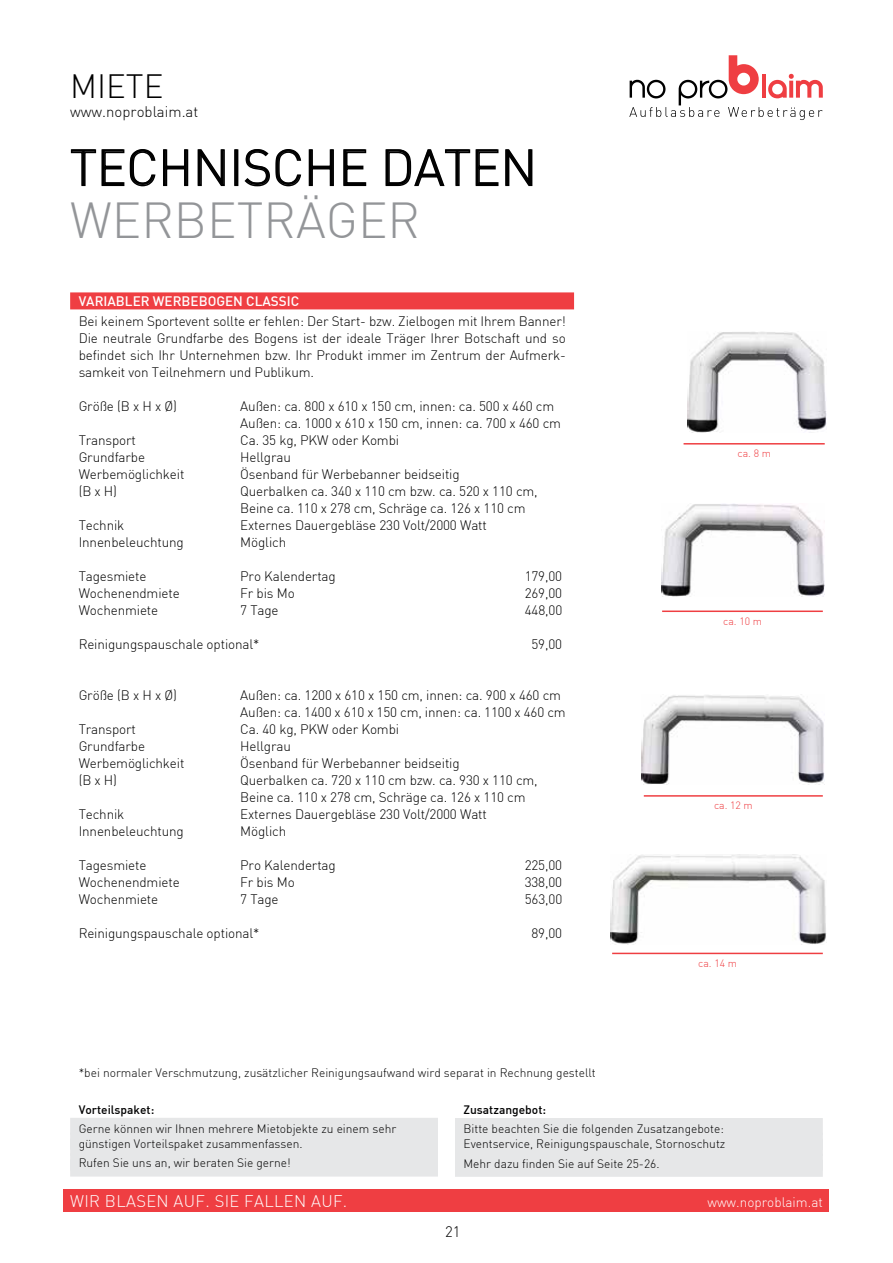
<style>
.page{position:relative;width:893px;height:1263px;background:#fff}
.page>*{position:absolute;margin:0;border:0;box-sizing:border-box;transform-origin:0 0}
.t1{font:300 49.5px "DIN";color:#000}
.t2{font:300 49.5px "DIN";color:#939598}
.t3{font:300 33px "DIN";color:#000}
.t4{font:300 16.5px "DIN";letter-spacing:.02em;color:#fff}
.t5{font:300 15px "DIN";color:#000}
.t6{font:300 13.5px/17px "DIN";letter-spacing:-.01em;color:#000}
.t7{font:500 13.5px "DIN";color:#fff}
.t8{font:300 13.5px "DIN";color:#fff}
.t9{font:300 12px/14.9px "DIN";color:#000}
.t10{font:500 12px "DIN";color:#000}
.t11{font:300 10.5px "DIN";color:#ef3e42}
</style>
<div class="page">
<svg style="left:629px;top:55px;width:194px;height:65px"></svg>
<div style="left:64px;top:1189px;width:765px;height:23px;background:#ef3e42"></div>
<svg style="left:70px;top:149px;width:86px;height:38px"></svg>
<svg style="left:163px;top:149px;width:26px;height:38px"></svg>
<svg style="left:197px;top:149px;width:28px;height:38px"></svg>
<div style="left:234px;top:149px;width:4px;height:37px;border:2px solid #000"></div>
<svg style="left:244px;top:149px;width:58px;height:38px"></svg>
<svg style="left:308px;top:149px;width:26px;height:38px"></svg>
<svg style="left:343px;top:149px;width:24px;height:38px"></svg>
<svg style="left:385px;top:149px;width:148px;height:38px"></svg>
<div style="left:70px;top:292px;width:504px;height:17px;background:#ef3e42"></div>
<img style="left:687px;top:332px;width:140px;height:100px">
<hr style="left:684px;top:443px;width:141px;height:1px;background:#ef3e42">
<img style="left:661px;top:504px;width:163px;height:93px">
<hr style="left:662px;top:610px;width:161px;height:2px;background:#ef3e42">
<img style="left:642px;top:695px;width:183px;height:90px">
<hr style="left:644px;top:795px;width:179px;height:2px;background:#ef3e42">
<img style="left:611px;top:854px;width:216px;height:90px">
<hr style="left:612px;top:953px;width:211px;height:1px;background:#ef3e42">
<div style="left:70px;top:1118px;width:368px;height:17px;background:#e6e7e8"></div>
<div style="left:70px;top:1133px;width:368px;height:17px;background:#e6e7e8"></div>
<div style="left:70px;top:1139px;width:368px;height:17px;background:#e6e7e8"></div>
<div style="left:70px;top:1153px;width:368px;height:17px;background:#e6e7e8"></div>
<div style="left:70px;top:1159px;width:368px;height:17px;background:#e6e7e8"></div>
<div style="left:455px;top:1118px;width:368px;height:17px;background:#e6e7e8"></div>
<div style="left:455px;top:1133px;width:368px;height:17px;background:#e6e7e8"></div>
<div style="left:455px;top:1139px;width:368px;height:17px;background:#e6e7e8"></div>
<div style="left:455px;top:1154px;width:368px;height:17px;background:#e6e7e8"></div>
<div style="left:455px;top:1160px;width:368px;height:17px;background:#e6e7e8"></div>
<h2 class="t3" style="left:70px;top:66px;width:44px">Miete</h2>
<p class="t5" style="left:70px;top:102px;width:130px">www.noproblaim.at</p>
<h1 class="t1" style="left:70px;top:137px;width:150px">Technisc</h1>
<h1 class="t1" style="left:304px;top:137px;width:141px">he Daten</h1>
<h1 class="t2" style="left:70px;top:190px;width:351px">WERBETRÄGER</h1>
<p class="t7" style="left:79px;top:293px;width:17px">Variab</p>
<p class="t7" style="left:125px;top:293px;width:49px">ler Werbe</p>
<p class="t7" style="left:199px;top:293px;width:19px">Bogen</p>
<p class="t7" style="left:246px;top:293px;width:55px">CLASSIC</p>
<p class="t6" style="left:79px;top:312px;width:489px;text-align:justify">Bei keinem Sportevent sollte er fehlen: Der Start- bzw. Zielbogen mit Ihrem Banner!<br>Die neutrale Grundfarbe des Bogens ist der ideale Träger Ihrer Botschaft und so befindet sich Ihr Unternehmen bzw. Ihr Produkt immer im Zentrum der Aufmerk&shy;samkeit von Teilnehmern und Publikum.</p>
<p class="t6" style="left:79px;top:397px;width:100px">Größe (B x H x Ø)</p>
<p class="t6" style="left:240px;top:397px;width:322px">Außen: ca. 800 x 610 x 150 cm, innen: ca. 500 x 460 cm<br>Außen: ca. 1000 x 610 x 150 cm, innen: ca. 700 x 460 cm</p>
<p class="t6" style="left:79px;top:431px;width:59px">Transport</p>
<p class="t6" style="left:240px;top:431px;width:160px">Ca. 35 kg, PKW oder Kombi</p>
<p class="t6" style="left:79px;top:448px;width:119px">Grundfarbe H</p>
<p class="t6" style="left:250px;top:448px;width:43px">ellgrau</p>
<p class="t6" style="left:79px;top:465px;width:107px">Werbemöglichkeit</p>
<p class="t6" style="left:240px;top:465px;width:221px">Ösenband für Werbebanner beidseitig</p>
<p class="t6" style="left:79px;top:482px;width:40px">(B x H)</p>
<p class="t6" style="left:240px;top:482px;width:299px">Querbalken ca. 340 x 110 cm bzw. ca. 520 x 110 cm,<br>Beine ca. 110 x 278 cm, Schräge ca. 126 x 110 cm</p>
<p class="t6" style="left:79px;top:516px;width:47px">Technik</p>
<p class="t6" style="left:240px;top:516px;width:248px">Externes Dauergebläse 230 Volt/2000 Watt</p>
<p class="t6" style="left:79px;top:533px;width:107px">Innenbeleuchtung</p>
<p class="t6" style="left:240px;top:533px;width:48px">Möglich</p>
<p class="t6" style="left:79px;top:567px;width:69px">Tagesmiete</p>
<p class="t6" style="left:240px;top:567px;width:97px">Pro Kalendertag</p>
<p class="t6" style="left:525px;top:567px;width:39px">179,00</p>
<p class="t6" style="left:79px;top:584px;width:103px">Wochenendmiete</p>
<p class="t6" style="left:240px;top:584px;width:56px">Fr bis Mo</p>
<p class="t6" style="left:525px;top:584px;width:39px">269,00</p>
<p class="t6" style="left:79px;top:601px;width:81px">Wochenmiete</p>
<p class="t6" style="left:240px;top:601px;width:40px">7 Tage</p>
<p class="t6" style="left:525px;top:601px;width:39px">448,00</p>
<p class="t6" style="left:79px;top:635px;width:182px">Reinigungspauschale optional*</p>
<p class="t6" style="left:531px;top:635px;width:32px">59,00</p>
<p class="t6" style="left:79px;top:686px;width:100px">Größe (B x H x Ø)</p>
<p class="t6" style="left:240px;top:686px;width:327px">Außen: ca. 1200 x 610 x 150 cm, innen: ca. 900 x 460 cm<br>Außen: ca. 1400 x 610 x 150 cm, innen: ca. 1100 x 460 cm</p>
<p class="t6" style="left:79px;top:720px;width:59px">Transport</p>
<p class="t6" style="left:240px;top:720px;width:160px">Ca. 40 kg, PKW oder Kombi</p>
<p class="t6" style="left:79px;top:737px;width:119px">Grundfarbe H</p>
<p class="t6" style="left:250px;top:737px;width:43px">ellgrau</p>
<p class="t6" style="left:79px;top:755px;width:107px">Werbemöglichkeit</p>
<p class="t6" style="left:240px;top:755px;width:221px">Ösenband für Werbebanner beidseitig</p>
<p class="t6" style="left:79px;top:772px;width:40px">(B x H)</p>
<p class="t6" style="left:240px;top:772px;width:299px">Querbalken ca. 720 x 110 cm bzw. ca. 930 x 110 cm,<br>Beine ca. 110 x 278 cm, Schräge ca. 126 x 110 cm</p>
<p class="t6" style="left:79px;top:806px;width:47px">Technik</p>
<p class="t6" style="left:240px;top:806px;width:248px">Externes Dauergebläse 230 Volt/2000 Watt</p>
<p class="t6" style="left:79px;top:823px;width:107px">Innenbeleuchtung</p>
<p class="t6" style="left:240px;top:823px;width:48px">Möglich</p>
<p class="t6" style="left:79px;top:857px;width:69px">Tagesmiete</p>
<p class="t6" style="left:240px;top:857px;width:97px">Pro Kalendertag</p>
<p class="t6" style="left:525px;top:857px;width:39px">225,00</p>
<p class="t6" style="left:79px;top:874px;width:103px">Wochenendmiete</p>
<p class="t6" style="left:240px;top:874px;width:56px">Fr bis Mo</p>
<p class="t6" style="left:525px;top:874px;width:39px">338,00</p>
<p class="t6" style="left:79px;top:891px;width:81px">Wochenmiete</p>
<p class="t6" style="left:240px;top:891px;width:40px">7 Tage</p>
<p class="t6" style="left:525px;top:891px;width:39px">563,00</p>
<p class="t6" style="left:79px;top:925px;width:182px">Reinigungspauschale optional*</p>
<p class="t6" style="left:531px;top:925px;width:32px">89,00</p>
<p class="t9" style="left:79px;top:1065px;width:519px">*bei normaler Verschmutzung, zusätzlicher Reinigungsaufwand wird separat in Rechnung gestellt</p>
<p class="t11" style="left:738px;top:447px;width:35px">ca. 8 m</p>
<p class="t11" style="left:723px;top:614px;width:40px">ca. 10 m</p>
<p class="t11" style="left:714px;top:799px;width:40px">ca. 12 m</p>
<p class="t11" style="left:698px;top:957px;width:40px">ca. 14 m</p>
<p class="t10" style="left:79px;top:1101px;width:77px">Vorteilspaket:</p>
<p class="t9" style="left:79px;top:1121px;width:319px">Gerne können wir Ihnen mehrere Mietobjekte zu einem sehr günstigen Vorteilspaket zusammenfassen.</p>
<p class="t9" style="left:79px;top:1155px;width:214px">Rufen Sie uns an, wir beraten Sie gerne!</p>
<p class="t10" style="left:463px;top:1102px;width:84px">Zusatzangebot:</p>
<p class="t9" style="left:463px;top:1121px;width:263px">Bitte beachten Sie die folgenden Zusatzangebote:<br>Eventservice, Reinigungspauschale, Stornoschutz</p>
<p class="t9" style="left:463px;top:1156px;width:198px">Mehr dazu finden Sie auf Seite 25-26.</p>
<p class="t4" style="left:70px;top:1190px;width:279px">WIR BLASEN AUF. SIE FALLEN AUF.</p>
<p class="t8" style="left:707px;top:1193px;width:117px">www.noproblaim.at</p>
<p class="t5" style="left:445px;top:1223px;width:17px">21</p>
</div>
